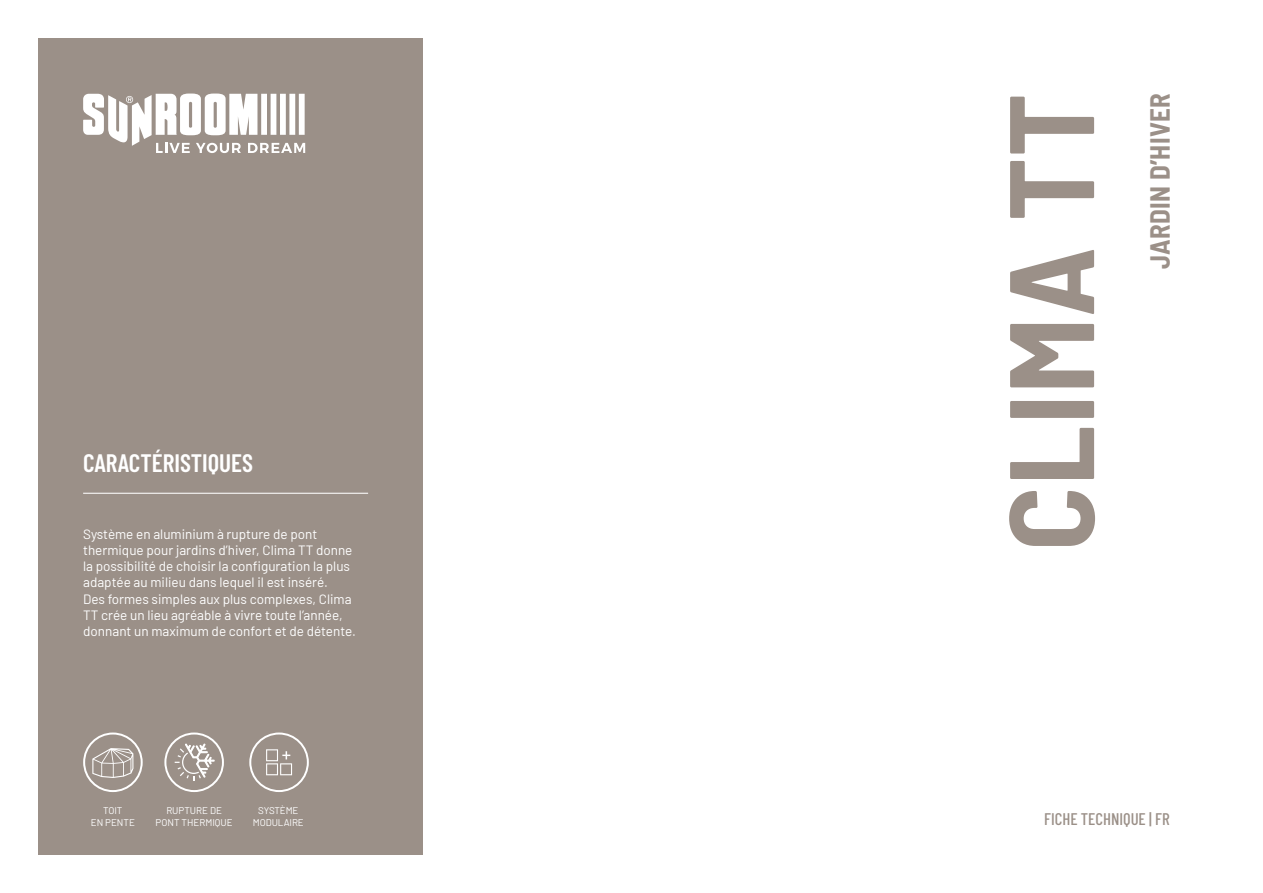
<style>
.page{position:relative;width:1263px;height:893px;background:#fff}
.page>*{position:absolute;margin:0;border:0;box-sizing:border-box;transform-origin:0 0}
.t1{font:700 semi-condensed 120px "Barlow";letter-spacing:.01em;color:#9b9088}
.t2{font:700 semi-condensed 27px "Barlow";letter-spacing:.01em;color:#9b9088}
.t3{font:600 25.2px "Barlow Condensed";color:#fff}
.t4{font:500 16.8px "Barlow Condensed";color:#9b9088}
.t5{font:13.5px/16.2px "Barlow";color:#fff}
.t6{font:9.75px/11.7px "Barlow";color:#fff;text-align:center}
</style>
<div class="page">
<div style="left:38px;top:38px;width:385px;height:817px;background:#9b9088"></div>
<svg style="left:83px;top:94px;width:222px;height:59px"></svg>
<hr style="left:83px;top:493px;width:285px;height:1px;background:#fff">
<svg style="left:164px;top:732px;width:60px;height:60px"></svg>
<svg style="left:249px;top:732px;width:60px;height:60px"></svg>
<svg style="left:83px;top:732px;width:60px;height:60px"></svg>
<h3 class="t3" style="left:83px;top:445px;width:171px">CARACTÉRISTIQUES</h3>
<p class="t5" style="left:83px;top:525px;width:274px">Système en aluminium à rupture de pont thermique pour jardins d’hiver, Clima TT donne la possibilité de choisir la configuration la plus adaptée au milieu dans lequel il est inséré.<br>Des formes simples aux plus complexes, Clima TT crée un lieu agréable à vivre toute l’année, donnant un maximum de confort et de détente.</p>
<p class="t6" style="left:91px;top:804px;width:46px">TOIT<br>EN PENTE</p>
<p class="t6" style="left:156px;top:804px;width:79px">RUPTURE DE<br>PONT THERMIQUE</p>
<p class="t6" style="left:253px;top:804px;width:52px">SYSTÈME<br>MODULAIRE</p>
<h1 class="t1" style="left:964px;top:551px;width:459px;rotate:-90deg">CLIMA TT</h1>
<h2 class="t2" style="left:1140px;top:269px;width:177px;rotate:-90deg">JARDIN D’HIVER</h2>
<p class="t4" style="left:1044px;top:807px;width:127px">FICHE TECHNIQUE | FR</p>
</div>
